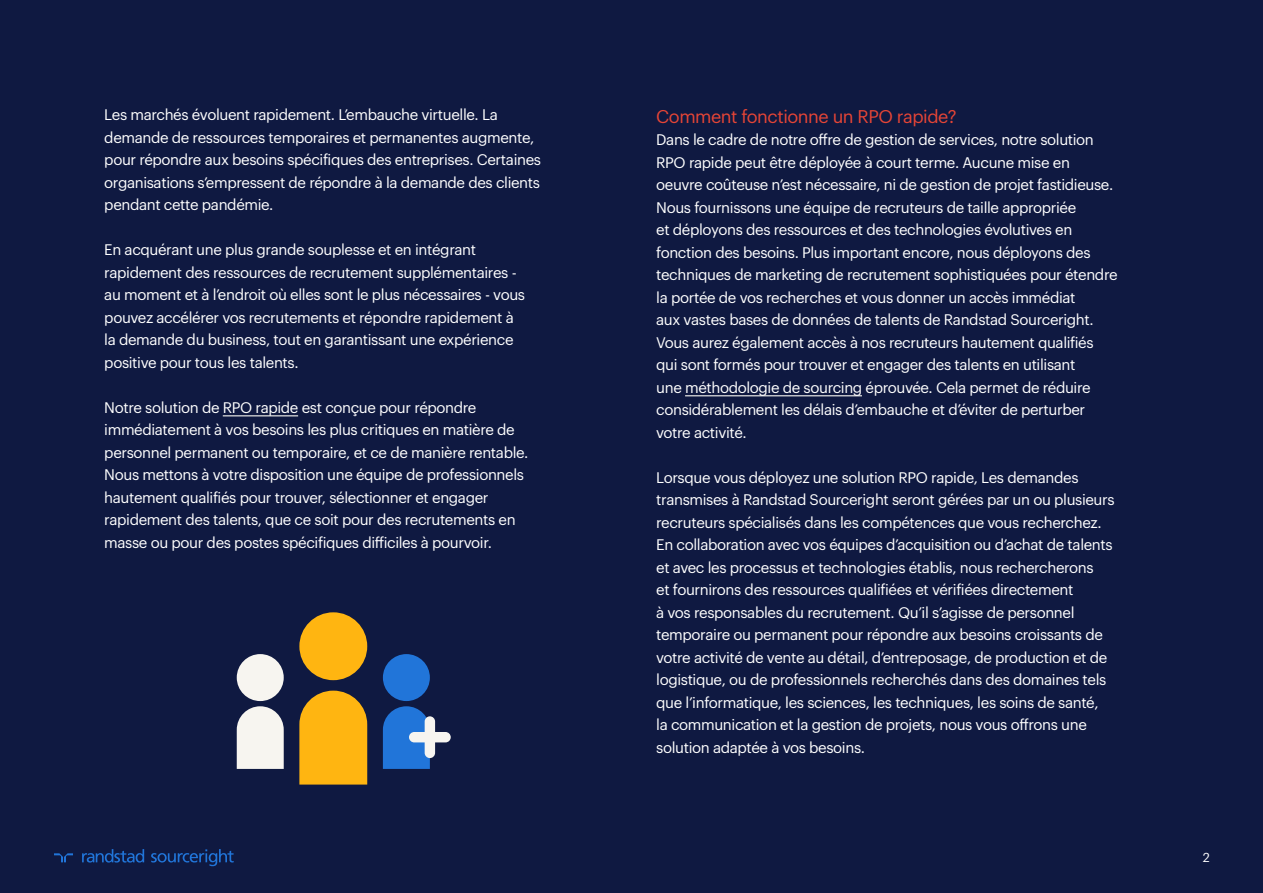
<style>
.page{position:relative;width:1263px;height:893px;background:#0f1941}
.page>*{position:absolute;margin:0;border:0;box-sizing:border-box;transform-origin:0 0}
.t1{font:18px "Graphik LCG";letter-spacing:-.025em;color:#e74536}
.t2{font:15px/22.5px "Graphik LCG";letter-spacing:-.025em;color:#fff}
.t3{font:12.75px "Graphik LCG";color:#fff}
</style>
<div class="page">
<hr style="left:223px;top:415px;width:75px;height:1px;background:#f7f5f0">
<svg style="left:54px;top:853px;width:19px;height:9px"></svg>
<svg style="left:82px;top:849px;width:62px;height:14px"></svg>
<svg style="left:151px;top:849px;width:83px;height:17px"></svg>
<hr style="left:685px;top:395px;width:177px;height:1px;background:#f7f5f0">
<div style="left:237px;top:654px;width:47px;height:47px;background:#f7f5f0;border-radius:50%"></div>
<svg style="left:237px;top:706px;width:47px;height:63px"></svg>
<div style="left:383px;top:654px;width:47px;height:47px;background:#2175d9;border-radius:50%"></div>
<div style="left:299px;top:612px;width:68px;height:68px;background:#ffb511;border-radius:50%"></div>
<svg style="left:299px;top:691px;width:68px;height:94px"></svg>
<svg style="left:383px;top:706px;width:68px;height:63px"></svg>
<p class="t2" style="left:104px;top:102px;width:438px">Les marchés évoluent rapidement. L’embauche virtuelle. La demande de ressources temporaires et permanentes augmente, pour répondre aux besoins spécifiques des entreprises. Certaines organisations s’empressent de répondre à la demande des clients pendant cette pandémie.</p>
<p class="t2" style="left:104px;top:237px;width:422px">En acquérant une plus grande souplesse et en intégrant rapidement des ressources de recrutement supplémentaires - au moment et à l’endroit où elles sont le plus nécessaires - vous pouvez accélérer vos recrutements et répondre rapidement à la demande du business, tout en garantissant une expérience positive pour tous les talents.</p>
<p class="t2" style="left:104px;top:395px;width:426px">Notre solution de RPO rapide est conçue pour répondre immédiatement à vos besoins les plus critiques en matière de personnel permanent ou temporaire, et ce de manière rentable.<br>Nous mettons à votre disposition une équipe de professionnels hautement qualifiés pour trouver, sélectionner et engager rapidement des talents, que ce soit pour des recrutements en masse ou pour des postes spécifiques difficiles à pourvoir.</p>
<p class="t1" style="left:656px;top:103px;width:302px">Comment fonctionne un RPO rapide?</p>
<p class="t2" style="left:656px;top:127px;width:463px">Dans le cadre de notre offre de gestion de services, notre solution RPO rapide peut être déployée à court terme. Aucune mise en oeuvre coûteuse n’est nécessaire, ni de gestion de projet fastidieuse.<br>Nous fournissons une équipe de recruteurs de taille appropriée<br>et déployons des ressources et des technologies évolutives en fonction des besoins. Plus important encore, nous déployons des techniques de marketing de recrutement sophistiquées pour étendre la portée de vos recherches et vous donner un accès immédiat<br>aux vastes bases de données de talents de Randstad Sourceright.<br>Vous aurez également accès à nos recruteurs hautement qualifiés qui sont formés pour trouver et engager des talents en utilisant<br>une méthodologie de sourcing éprouvée. Cela permet de réduire considérablement les délais d’embauche et d’éviter de perturber votre activité.</p>
<p class="t2" style="left:656px;top:465px;width:460px">Lorsque vous déployez une solution RPO rapide, Les demandes transmises à Randstad Sourceright seront gérées par un ou plusieurs recruteurs spécialisés dans les compétences que vous recherchez.<br>En collaboration avec vos équipes d’acquisition ou d’achat de talents et avec les processus et technologies établis, nous rechercherons<br>et fournirons des ressources qualifiées et vérifiées directement<br>à vos responsables du recrutement. Qu’il s’agisse de personnel temporaire ou permanent pour répondre aux besoins croissants de votre activité de vente au détail, d’entreposage, de production et de logistique, ou de professionnels recherchés dans des domaines tels que l’informatique, les sciences, les techniques, les soins de santé,<br>la communication et la gestion de projets, nous vous offrons une solution adaptée à vos besoins.</p>
<p class="t3" style="left:1203px;top:848px;width:9px">2</p>
</div>
